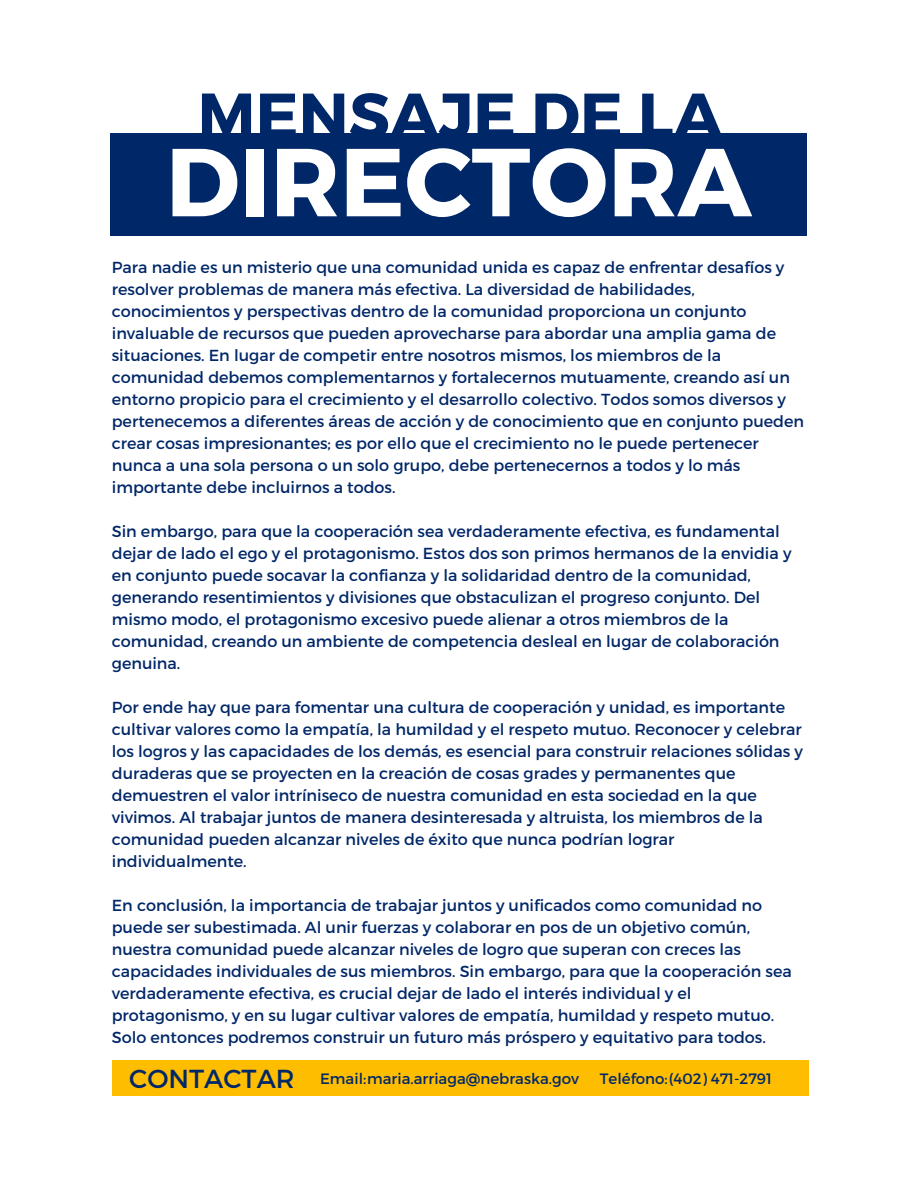
<style>
.page{position:relative;width:918px;height:1188px;background:#fff}
.page>*{position:absolute;margin:0;border:0;box-sizing:border-box;transform-origin:0 0}
.t1{font:700 96.3px "Montserrat";color:#fff}
.t2{font:700 63.75px "Montserrat";color:#002768}
.t3{font:26.1px "Montserrat";color:#002768}
.t4{font:16.05px/22px "Montserrat";color:#002768}
.t5{font:15px "Montserrat";color:#002768}
</style>
<div class="page">
<div style="left:110px;top:133px;width:697px;height:102px;background:#002768"></div>
<div style="left:112px;top:1061px;width:696px;height:35px;background:#ffbd00"></div>
<h2 class="t2" style="left:197px;top:74px;width:527px">MENSAJE DE LA</h2>
<h1 class="t1" style="left:166px;top:119px;width:588px">DIRECTORA</h1>
<p class="t4" style="left:112px;top:256px;width:694px">Para nadie es un misterio que una comunidad unida es capaz de enfrentar desafíos y resolver problemas de manera más efectiva. La diversidad de habilidades, conocimientos y perspectivas dentro de la comunidad proporciona un conjunto invaluable de recursos que pueden aprovecharse para abordar una amplia gama de situaciones. En lugar de competir entre nosotros mismos, los miembros de la comunidad debemos complementarnos y fortalecernos mutuamente, creando así un entorno propicio para el crecimiento y el desarrollo colectivo. Todos somos diversos y pertenecemos a diferentes áreas de acción y de conocimiento que en conjunto pueden crear cosas impresionantes; es por ello que el crecimiento no le puede pertenecer nunca a una sola persona o un solo grupo, debe pertenecernos a todos y lo más importante debe incluirnos a todos.</p>
<p class="t4" style="left:112px;top:520px;width:681px">Sin embargo, para que la cooperación sea verdaderamente efectiva, es fundamental dejar de lado el ego y el protagonismo. Estos dos son primos hermanos de la envidia y en conjunto puede socavar la confianza y la solidaridad dentro de la comunidad, generando resentimientos y divisiones que obstaculizan el progreso conjunto. Del mismo modo, el protagonismo excesivo puede alienar a otros miembros de la comunidad, creando un ambiente de competencia desleal en lugar de colaboración genuina.</p>
<p class="t4" style="left:112px;top:696px;width:693px">Por ende hay que para fomentar una cultura de cooperación y unidad, es importante cultivar valores como la empatía, la humildad y el respeto mutuo. Reconocer y celebrar los logros y las capacidades de los demás, es esencial para construir relaciones sólidas y duraderas que se proyecten en la creación de cosas grades y permanentes que demuestren el valor intríniseco de nuestra comunidad en esta sociedad en la que vivimos. Al trabajar juntos de manera desinteresada y altruista, los miembros de la comunidad pueden alcanzar niveles de éxito que nunca podrían lograr individualmente.</p>
<p class="t4" style="left:112px;top:894px;width:682px">En conclusión, la importancia de trabajar juntos y unificados como comunidad no puede ser subestimada. Al unir fuerzas y colaborar en pos de un objetivo común, nuestra comunidad puede alcanzar niveles de logro que superan con creces las capacidades individuales de sus miembros. Sin embargo, para que la cooperación sea verdaderamente efectiva, es crucial dejar de lado el interés individual y el protagonismo, y en su lugar cultivar valores de empatía, humildad y respeto mutuo.<br>Solo entonces podremos construir un futuro más próspero y equitativo para todos.</p>
<h3 class="t3" style="left:129px;top:1062px;width:167px">CONTACTAR</h3>
<p class="t5" style="left:320px;top:1068px;width:260px">Email:maria.arriaga@nebraska.gov</p>
<p class="t5" style="left:600px;top:1068px;width:174px">Teléfono:(402) 471-2791</p>
</div>
